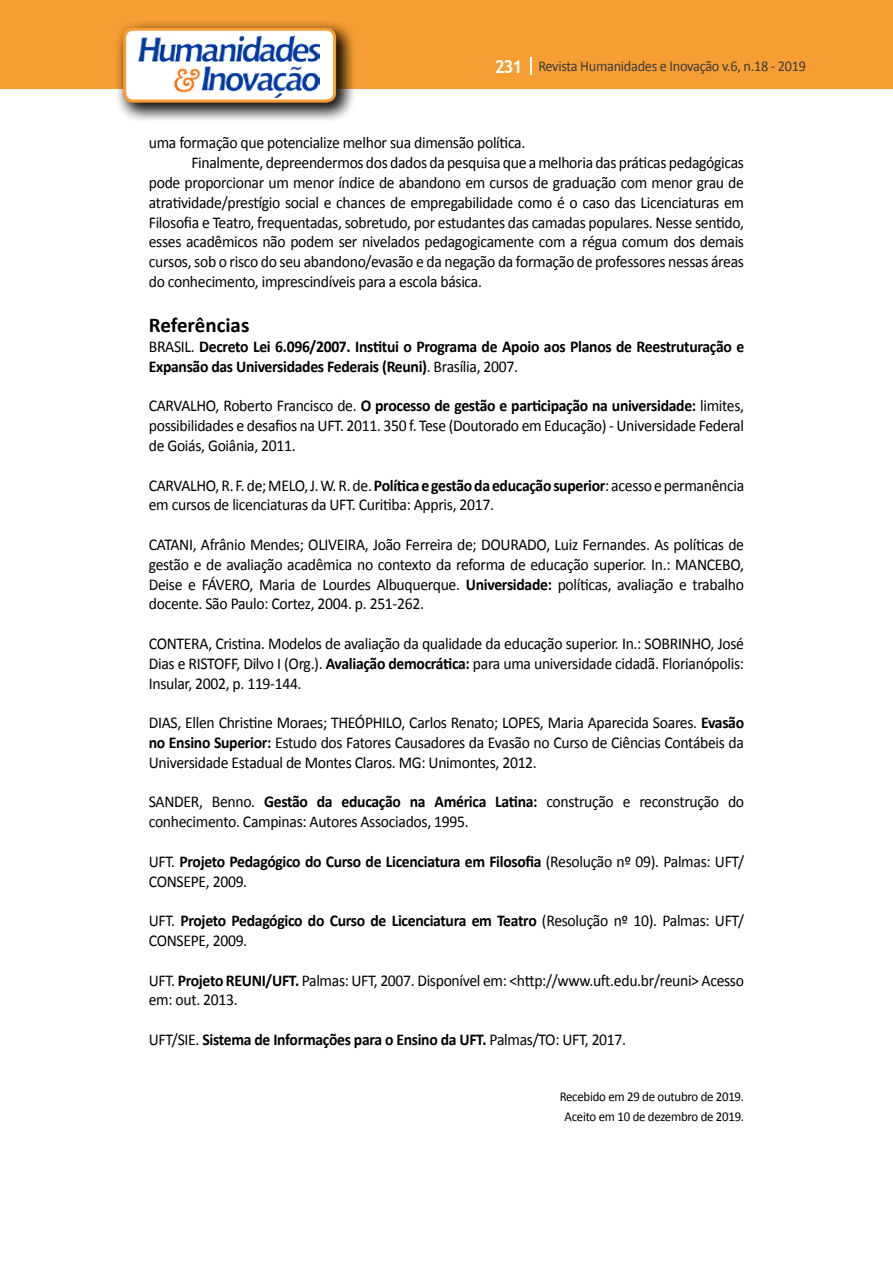
<style>
.page{position:relative;width:893px;height:1263px;background:#fff}
.page>*{position:absolute;margin:0;border:0;box-sizing:border-box;transform-origin:0 0}
.t1{font:700 21px "Calibri";color:#000}
.t2{font:16.5px/19.8px "Calibri";letter-spacing:-.02em;color:#000;text-align:justify;scale:.95 1}
.t3{font:700 16.5px/19.8px "Calibri";letter-spacing:-.02em;color:#000;scale:.95 1}
.t4{font:15px "Calibri";letter-spacing:-.02em;color:#3c3c3b;scale:.95 1}
.t5{font:13.5px/19.8px "Calibri";letter-spacing:-.02em;color:#000;text-align:center;scale:.95 1}
.s1{font-family:"Trebuchet MS";font-weight:700;font-size:18px;color:#fff}
.s2{font-weight:400}
.s3{font-weight:700}
</style>
<div class="page">
<div style="left:0;top:0;width:893px;height:88px;background:#f69e34"></div>
<svg style="left:530px;top:57px;width:2px;height:18px"></svg>
<div style="left:115px;top:19px;width:241px;height:104px;background:#000;opacity:.75"></div>
<div style="left:125px;top:29px;width:210px;height:72px;background:#fff;border-radius:9px"></div>
<img style="left:138px;top:35px;width:181px;height:62px">
<div style="left:123px;top:28px;width:213px;height:75px;border:3px solid #f69e34;border-radius:9px"></div>
<p class="t4" style="left:495px;top:57px;width:329px"><span class="s1">231</span> Revista Humanidades e Inovação v.6, n.18 - 2019</p>
<p class="t2" style="left:149px;top:133px;width:398px">uma formação que potencialize melhor sua dimensão política.</p>
<p class="t2" style="left:191px;top:153px;width:583px">Finalmente, depreendermos dos dados da pesquisa que a melhoria das práticas pedagógicas</p>
<p class="t2" style="left:149px;top:173px;width:628px">pode proporcionar um menor índice de abandono em cursos de graduação com menor grau de</p>
<p class="t2" style="left:149px;top:193px;width:628px">atratividade/prestígio social e chances de empregabilidade como é o caso das Licenciaturas em</p>
<p class="t2" style="left:149px;top:212px;width:628px">Filosofia e Teatro, frequentadas, sobretudo, por estudantes das camadas populares. Nesse sentido,</p>
<p class="t2" style="left:149px;top:232px;width:628px">esses acadêmicos não podem ser nivelados pedagogicamente com a régua comum dos demais</p>
<p class="t2" style="left:149px;top:252px;width:628px">cursos, sob o risco do seu abandono/evasão e da negação da formação de professores nessas áreas</p>
<p class="t2" style="left:149px;top:272px;width:352px">do conhecimento, imprescindíveis para a escola básica.</p>
<p class="t1" style="left:149px;top:310px;width:102px">Referências</p>
<p class="t3" style="left:149px;top:336px;width:628px"><span class="s2">BRASIL.</span> Decreto Lei 6.096/2007. Institui o Programa de Apoio aos Planos de Reestruturação e<br>Expansão das Universidades Federais (Reuni)<span class="s2">. Brasília, 2007.</span></p>
<p class="t2" style="left:149px;top:396px;width:628px">CARVALHO, Roberto Francisco de. <span class="s3">O processo de gestão e participação na universidade:</span> limites, possibilidades e desafios na UFT. 2011. 350 f. Tese (Doutorado em Educação) - Universidade Federal de Goiás, Goiânia, 2011.</p>
<p class="t2" style="left:149px;top:475px;width:628px">CARVALHO, R. F. de; MELO, J. W. R. de. <span class="s3">Política e gestão da educação superior</span>: acesso e permanência em cursos de licenciaturas da UFT. Curitiba: Appris, 2017.</p>
<p class="t2" style="left:149px;top:535px;width:628px">CATANI, Afrânio Mendes; OLIVEIRA, João Ferreira de; DOURADO, Luiz Fernandes. As políticas de gestão e de avaliação acadêmica no contexto da reforma de educação superior. In.: MANCEBO, Deise e FÁVERO, Maria de Lourdes Albuquerque. <span class="s3">Universidade:</span> políticas, avaliação e trabalho docente. São Paulo: Cortez, 2004. p. 251-262.</p>
<p class="t2" style="left:149px;top:634px;width:628px">CONTERA, Cristina. Modelos de avaliação da qualidade da educação superior. In.: SOBRINHO, José Dias e RISTOFF, Dilvo I (Org.). <span class="s3">Avaliação democrática:</span> para uma universidade cidadã. Florianópolis:<br>Insular, 2002, p. 119-144.</p>
<p class="t2" style="left:149px;top:713px;width:628px">DIAS, Ellen Christine Moraes; THEÓPHILO, Carlos Renato; LOPES, Maria Aparecida Soares. <span class="s3">Evasão no Ensino Superior:</span> Estudo dos Fatores Causadores da Evasão no Curso de Ciências Contábeis da Universidade Estadual de Montes Claros. MG: Unimontes, 2012.</p>
<p class="t2" style="left:149px;top:792px;width:628px">SANDER, Benno. <span class="s3">Gestão da educação na América Latina:</span> construção e reconstrução do conhecimento. Campinas: Autores Associados, 1995.</p>
<p class="t3" style="left:149px;top:851px;width:628px"><span class="s2">UFT.</span> Projeto Pedagógico do Curso de Licenciatura em Filosofia <span class="s2">(Resolução nº 09). Palmas: UFT/<br>CONSEPE, 2009.</span></p>
<p class="t3" style="left:149px;top:910px;width:628px"><span class="s2">UFT.</span> Projeto Pedagógico do Curso de Licenciatura em Teatro <span class="s2">(Resolução nº 10). Palmas: UFT/<br>CONSEPE, 2009.</span></p>
<p class="t2" style="left:149px;top:970px;width:628px">UFT. <span class="s3">Projeto REUNI/UFT.</span> Palmas: UFT, 2007. Disponível em: &lt;http://www.uft.edu.br/reuni&gt; Acesso em: out. 2013.</p>
<p class="t3" style="left:149px;top:1029px;width:504px"><span class="s2">UFT/SIE.</span> Sistema de Informações para o Ensino da UFT. <span class="s2">Palmas/TO: UFT, 2017.</span></p>
<p class="t5" style="left:560px;top:1086px;width:196px">Recebido em 29 de outubro de 2019.<br>Aceito em 10 de dezembro de 2019.</p>
</div>
